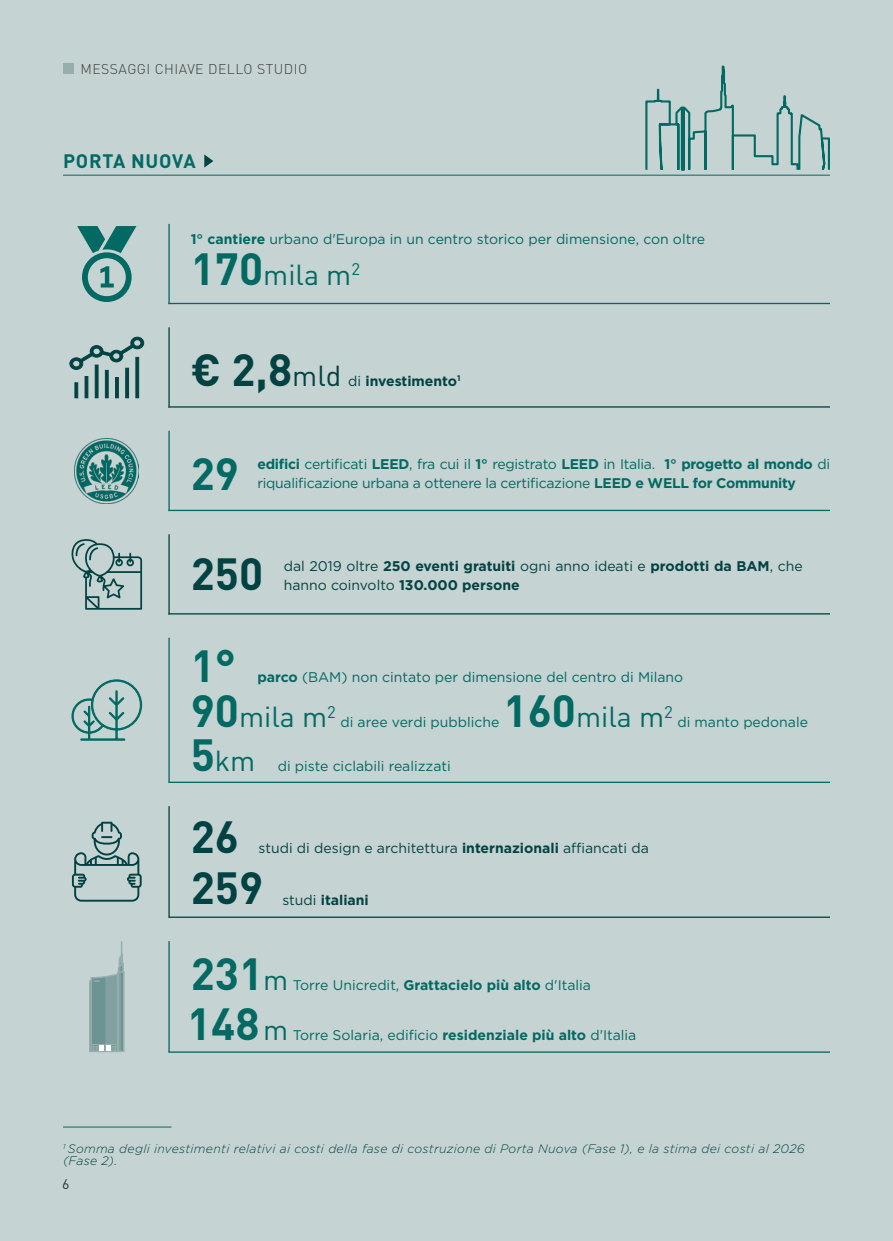
<style>
.page{position:relative;width:893px;height:1241px;background:#fff}
.page>*{position:absolute;margin:0;border:0;box-sizing:border-box;transform-origin:0 0}
.t1{font:700 44.45px/51.3px "DIN Pro";color:#034243}
.t2{font:700 44.45px "DIN Pro";color:#026963}
.t3{font:28.53px "DIN Pro";color:#026963}
.t4{font:700 19.25px "DIN Pro";letter-spacing:.04em;color:#026963}
.t5{font:14px "Gotham";color:#026963}
.t6{font:14px "Gotham";letter-spacing:-.02em;color:#026963}
.t7{font:14px "Gotham";color:#034243}
.t8{font:700 14px "Gotham";color:#034243}
.t9{font:300 14px "DIN Pro";letter-spacing:.035em;color:#3e3e3f}
.t10{font:14px "DIN Pro";color:#312f30}
.t11{font:italic 300 12.25px/12.2px "Gotham";letter-spacing:.025em;color:#034243}
.t12{font:700 8.22px "Gotham";color:#034243}
.s1{font-weight:700}
.s2{font-weight:700;font-size:44.45px}
.s3{font-weight:400;font-size:28.53px}
.s4{font-weight:400}
.s5{font-family:"DIN Pro";font-weight:700;font-size:44.45px}
.s6{font-family:"DIN Pro";font-size:28.53px}
</style>
<div class="page">
<div style="left:0;top:0;width:893px;height:1240px;background:#c5d3d2"></div>
<svg style="left:644px;top:65px;width:186px;height:447px"></svg>
<hr style="left:63px;top:175px;width:767px;height:1px;background:#026963">
<hr style="left:168px;top:224px;width:2px;height:80px;background:#026963">
<hr style="left:168px;top:303px;width:662px;height:1px;background:#026963">
<svg style="left:77px;top:226px;width:59px;height:76px"></svg>
<hr style="left:168px;top:431px;width:2px;height:80px;background:#026963">
<hr style="left:168px;top:509px;width:662px;height:2px;background:#026963">
<img style="left:75px;top:438px;width:64px;height:65px">
<hr style="left:168px;top:637px;width:2px;height:145px;background:#026963">
<hr style="left:168px;top:781px;width:662px;height:1px;background:#026963">
<svg style="left:71px;top:679px;width:72px;height:62px"></svg>
<svg style="left:89px;top:941px;width:36px;height:110px"></svg>
<hr style="left:168px;top:940px;width:2px;height:111px;background:#026963">
<hr style="left:168px;top:1051px;width:662px;height:1px;background:#026963">
<hr style="left:168px;top:406px;width:662px;height:1px;background:#034243">
<hr style="left:168px;top:327px;width:2px;height:80px;background:#034243">
<svg style="left:69px;top:337px;width:75px;height:61px"></svg>
<hr style="left:168px;top:806px;width:2px;height:111px;background:#034243">
<hr style="left:168px;top:916px;width:662px;height:1px;background:#034243">
<svg style="left:72px;top:821px;width:70px;height:80px"></svg>
<hr style="left:168px;top:534px;width:2px;height:80px;background:#034243">
<hr style="left:168px;top:613px;width:662px;height:1px;background:#034243">
<svg style="left:71px;top:539px;width:71px;height:70px"></svg>
<svg style="left:204px;top:154px;width:9px;height:13px"></svg>
<hr style="left:63px;top:1126px;width:109px;height:1px;background:#026963">
<div style="left:63px;top:63px;width:11px;height:11px;background:#96afae"></div>
<p class="t9" style="left:80px;top:59px;width:228px">MESSAGGI CHIAVE DELLO STUDIO</p>
<h3 class="t4" style="left:63px;top:147px;width:134px">PORTA NUOVA</h3>
<p class="t5" style="left:191px;top:230px;width:516px"><span class="s1">1° cantiere</span> urbano d'Europa in un centro storico per dimensione, con oltre</p>
<h2 class="t3" style="left:191px;top:255px;width:171px"><span class="s2">170</span>mila m<sup>2</sup></h2>
<h1 class="t1" style="left:191px;top:342px;width:152px">€ 2,8<span class="s3">mld</span></h1>
<p class="t12" style="left:457px;top:373px;width:5px">1</p>
<p class="t8" style="left:348px;top:371px;width:110px"><span class="s4">di</span> investimento</p>
<h1 class="t2" style="left:191px;top:444px;width:50px">29</h1>
<p class="t6" style="left:257px;top:455px;width:574px"><span class="s1">edifici</span> certificati <span class="s1">LEED</span>, fra cui il <span class="s1">1°</span> registrato <span class="s1">LEED</span> in Italia. <span class="s1">1° progetto al mondo</span> di</p>
<p class="t6" style="left:257px;top:474px;width:540px">riqualificazione urbana a ottenere la certificazione <span class="s1">LEED e WELL for Community</span></p>
<h1 class="t1" style="left:191px;top:546px;width:74px">250</h1>
<p class="t7" style="left:284px;top:557px;width:520px">dal 2019 oltre <span class="s1">250 eventi gratuiti</span> ogni anno ideati e <span class="s1">prodotti da BAM</span>, che</p>
<p class="t7" style="left:284px;top:576px;width:237px">hanno coinvolto <span class="s1">130.000 persone</span></p>
<h1 class="t2" style="left:191px;top:635px;width:47px">1°</h1>
<p class="t5" style="left:257px;top:668px;width:427px"><span class="s1">parco</span> (BAM) non cintato per dimensione del centro di Milano</p>
<h2 class="t3" style="left:191px;top:697px;width:147px"><span class="s2">90</span>mila m<sup>2</sup></h2>
<p class="t5" style="left:340px;top:713px;width:160px">di aree verdi pubbliche</p>
<h2 class="t3" style="left:191px;top:741px;width:66px"><span class="s2">5</span>km</h2>
<p class="t5" style="left:278px;top:757px;width:174px">di piste ciclabili realizzati</p>
<h2 class="t3" style="left:503px;top:697px;width:171px"><span class="s2">160</span>mila m<sup>2</sup></h2>
<p class="t5" style="left:677px;top:713px;width:132px">di manto pedonale</p>
<h1 class="t1" style="left:191px;top:809px;width:74px">26<br>259</h1>
<p class="t7" style="left:259px;top:838px;width:392px">studi di design e architettura <span class="s1">internazionali</span> affiancati da</p>
<p class="t8" style="left:282px;top:890px;width:88px"><span class="s4">studi</span> italiani</p>
<p class="t5" style="left:191px;top:975px;width:402px"><span class="s5">231</span><span class="s6">m</span> Torre Unicredit, <span class="s1">Grattacielo più alto</span> d'Italia</p>
<p class="t5" style="left:187px;top:1025px;width:451px"><span class="s5">148</span><span class="s6">m</span> Torre Solaria, edificio <span class="s1">residenziale più alto</span> d'Italia</p>
<p class="t11" style="left:63px;top:1141px;width:743px"><sup>1</sup> Somma degli investimenti relativi ai costi della fase di costruzione di Porta Nuova (Fase 1), e la stima dei costi al 2026 (Fase 2).</p>
<p class="t10" style="left:62px;top:1173px;width:9px">6</p>
</div>
